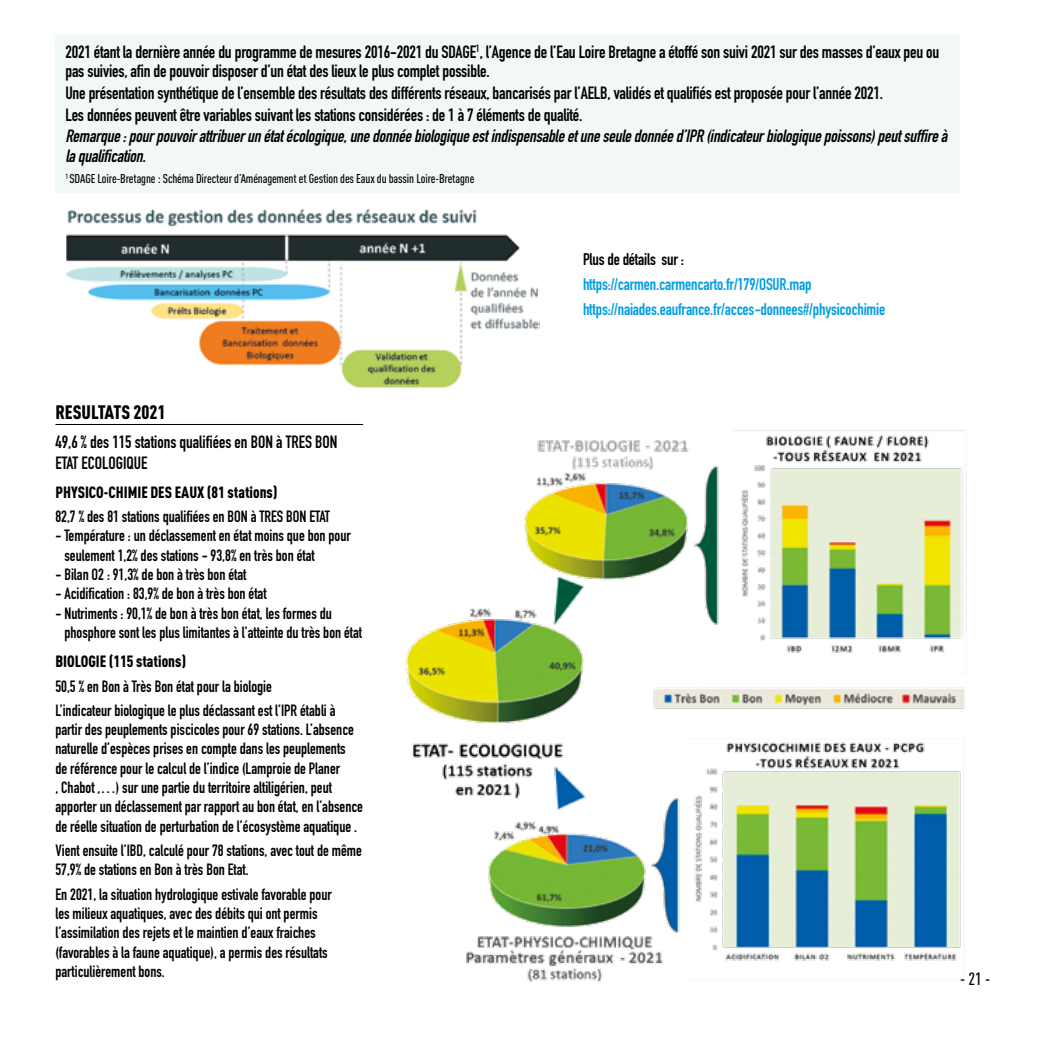
<style>
.page{position:relative;width:1042px;height:1042px;background:#fff}
.page>*{position:absolute;margin:0;border:0;box-sizing:border-box;transform-origin:0 0}
.t1{font:900 19.25px "DIN Cond";color:#000}
.t2{font:700 17.5px/19.2px "DIN Condensed";letter-spacing:-.01em;color:#000}
.t3{font:italic 700 17.5px/19.2px "DIN Condensed";color:#000}
.t4{font:500 17.5px "DIN Cond";color:#000}
.t5{font:700 16.62px/24.8px "DIN Condensed";letter-spacing:-.01em;color:#009fe3}
.t6{font:700 16.62px "DIN Condensed";letter-spacing:-.01em;color:#000}
.t7{font:700 16.1px/19.2px "DIN Condensed";color:#000}
.t8{font:900 16.1px "DIN Cond";color:#000}
.t9{font:500 12.6px "DIN Cond";letter-spacing:-.01em;color:#000}
</style>
<div class="page">
<img style="left:66px;top:208px;width:473px;height:181px">
<img style="left:405px;top:430px;width:561px;height:552px">
<div style="left:55px;top:35px;width:905px;height:158px;background:#f2f8f7"></div>
<hr style="left:55px;top:424px;width:308px;height:1px;background:#000">
<p class="t2" style="left:65px;top:42px;width:875px">2021 étant la dernière année du programme de mesures 2016-2021 du SDAGE<sup>1</sup>, l’Agence de l’Eau Loire Bretagne a étoffé son suivi 2021 sur des masses d’eaux peu ou pas suivies, afin de pouvoir disposer d’un état des lieux le plus complet possible.</p>
<p class="t2" style="left:65px;top:82px;width:819px;line-height:21.7px">Une présentation synthétique de l’ensemble des résultats des différents réseaux, bancarisés par l’AELB, validés et qualifiés est proposée pour l’année 2021.<br>Les données peuvent être variables suivant les stations considérées : de 1 à 7 éléments de qualité.</p>
<p class="t3" style="left:65px;top:126px;width:888px">Remarque:pourpouvoirattribuerunétatécologique,unedonnéebiologiqueestindispensableetuneseuledonnéed’IPR(indicateurbiologiquepoissons)peutsuffireà laqualification.</p>
<p class="t9" style="left:65px;top:171px;width:410px"><sup>1</sup> SDAGE Loire-Bretagne : Schéma Directeur d’Aménagement et Gestion des Eaux du bassin Loire-Bretagne</p>
<p class="t6" style="left:583px;top:248px;width:102px">Plus de détails sur :</p>
<p class="t5" style="left:583px;top:271px;width:304px">https://carmen.carmencarto.fr/179/OSUR.map https://naiades.eaufrance.fr/acces-donnees#/physicochimie</p>
<p class="t1" style="left:55px;top:400px;width:112px">RESULTATS 2021</p>
<p class="t2" style="left:55px;top:431px;width:283px;line-height:21px">49,6 % des 115 stations qualifiées en BON à TRES BON<br>ETAT ECOLOGIQUE</p>
<p class="t8" style="left:55px;top:482px;width:223px">PHYSICO-CHIMIE DES EAUX (81 stations)</p>
<p class="t7" style="left:55px;top:507px;width:276px">82,7 % des 81 stations qualifiées en BON à TRES BON ETAT</p>
<p class="t7" style="left:64px;top:526px;width:288px;text-indent:-9px">- Température : un déclassement en état moins que bon pour seulement 1,2% des stations - 93,8% en très bon état</p>
<p class="t7" style="left:55px;top:565px;width:192px">- Bilan O2 : 91,3% de bon à très bon état</p>
<p class="t7" style="left:55px;top:584px;width:213px">- Acidification : 83,9% de bon à très bon état</p>
<p class="t7" style="left:64px;top:603px;width:299px;text-indent:-9px">- Nutriments : 90,1% de bon à très bon état, les formes du phosphore sont les plus limitantes à l’atteinte du très bon état</p>
<p class="t8" style="left:55px;top:651px;width:132px">BIOLOGIE (115 stations)</p>
<p class="t7" style="left:55px;top:673px;width:281px;line-height:24.3px">50,5 % en Bon à Très Bon état pour la biologie<br>L’indicateur biologique le plus déclassant est l’IPR établi à</p>
<p class="t7" style="left:55px;top:720px;width:309px">partir des peuplements piscicoles pour 69 stations. L’absence naturelle d’espèces prises en compte dans les peuplements<br>de référence pour le calcul de l’indice (Lamproie de Planer<br>, Chabot ,…) sur une partie du territoire altiligérien, peut apporter un déclassement par rapport au bon état, en l’absence de réelle situation de perturbation de l’écosystème aquatique .</p>
<p class="t7" style="left:55px;top:841px;width:308px">Vient ensuite l’IBD, calculé pour 78 stations, avec tout de même<br>57,9% de stations en Bon à très Bon Etat.</p>
<p class="t7" style="left:55px;top:884px;width:278px">En 2021, la situation hydrologique estivale favorable pour les milieux aquatiques, avec des débits qui ont permis l’assimilation des rejets et le maintien d’eaux fraiches (favorables à la faune aquatique), a permis des résultats particulièrement bons.</p>
<p class="t4" style="left:960px;top:968px;width:32px">- 21 -</p>
</div>
